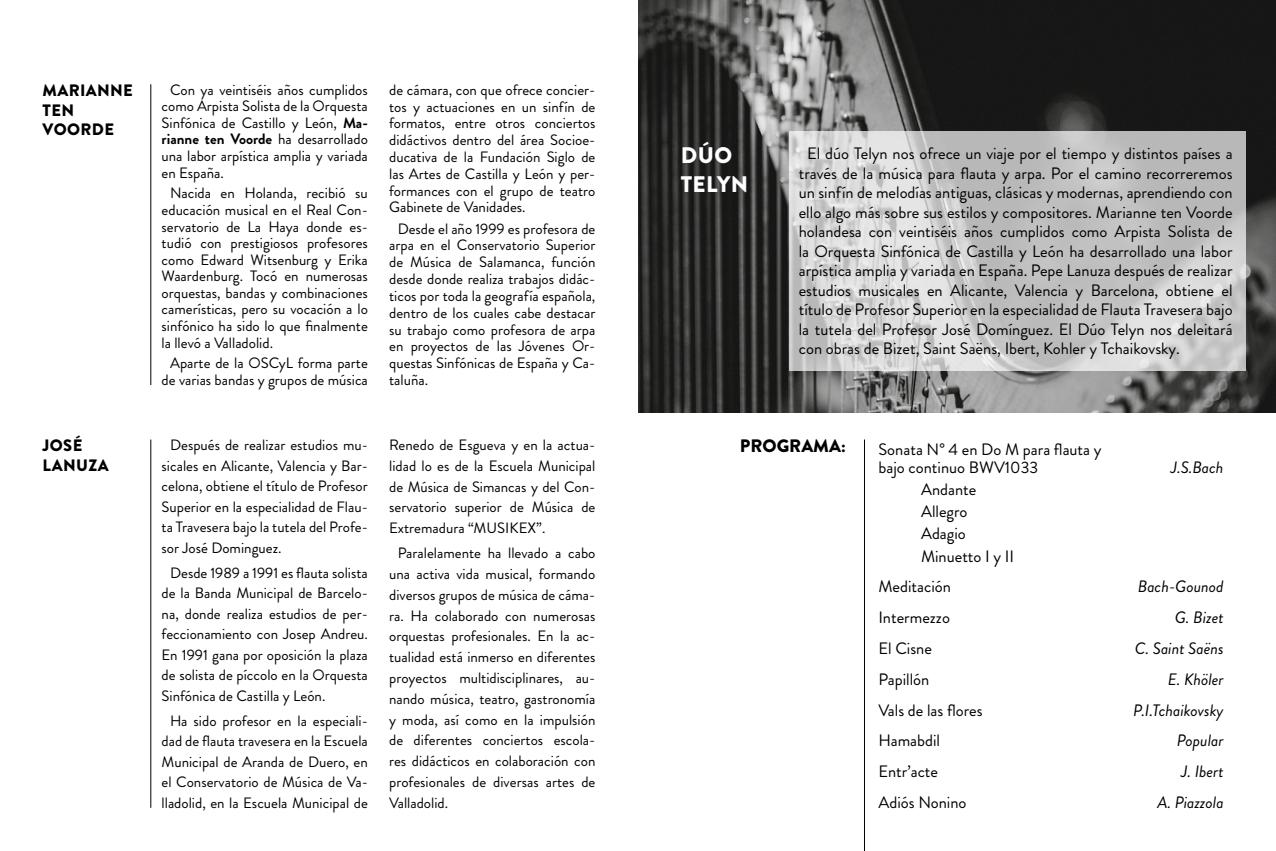
<style>
.page{position:relative;width:1276px;height:851px;background:#fff}
.page>*{position:absolute;margin:0;border:0;box-sizing:border-box;transform-origin:0 0}
.t1{font:900 22.5px/28.5px "Brandon Grotesque";letter-spacing:.02em;color:#fff}
.t2{font:900 18px "Brandon Grotesque";color:#000}
.t3{font:16.5px/19.5px "Brandon Grotesque";color:#000}
.t4{font:italic 16.5px "Brandon Grotesque";color:#000}
.t5{font:900 16.5px/19.8px "Brandon Grotesque";letter-spacing:.02em;color:#000}
.t6{font:15px/16.8px "Brandon Grotesque";color:#000;text-align:justify}
.s1{font-weight:700}
</style>
<div class="page">
<img style="left:638px;top:0;width:638px;height:413px">
<svg style="left:789px;top:131px;width:456px;height:240px"></svg>
<hr style="left:864px;top:439px;width:1px;height:411px;background:#000">
<hr style="left:151px;top:439px;width:1px;height:368px;background:#000">
<hr style="left:151px;top:84px;width:1px;height:301px;background:#000">
<p class="t5" style="left:43px;top:80px;width:92px">MARIANNE<br>TEN<br>VOORDE</p>
<p class="t6" style="left:162px;top:82px;width:208px;text-indent:9px">Con ya veintiséis años cumplidos como Arpista Solista de la Orquesta Sinfónica de Castillo y León, <span class="s1">Ma&shy;rianne ten Voorde</span> ha desarrollado una labor arpística amplia y variada en España.</p>
<p class="t6" style="left:162px;top:185px;width:208px;text-indent:9px">Nacida en Holanda, recibió su educación musical en el Real Con&shy;servatorio de La Haya donde es&shy;tudió con prestigiosos profesores como Edward Witsenburg y Erika Waardenburg. Tocó en numerosas orquestas, bandas y combinaciones camerísticas, pero su vocación a lo sinfónico ha sido lo que finalmente la llevó a Valladolid.</p>
<p class="t6" style="left:162px;top:355px;width:208px;text-align:center">Aparte de la OSCyL forma parte de varias bandas y grupos de música</p>
<p class="t6" style="left:389px;top:81px;width:208px">de cámara, con que ofrece concier&shy;tos y actuaciones en un sinfín de formatos, entre otros conciertos didáctivos dentro del área Socioe&shy;ducativa de la Fundación Siglo de las Artes de Castilla y León y per&shy;formances con el grupo de teatro Gabinete de Vanidades.</p>
<p class="t6" style="left:389px;top:220px;width:208px;text-indent:9px">Desde el año 1999 es profesora de arpa en el Conservatorio Superior de Música de Salamanca, función desde donde realiza trabajos didác&shy;ticos por toda la geografía española, dentro de los cuales cabe destacar su trabajo como profesora de arpa en proyectos de las Jóvenes Or&shy;questas Sinfónicas de España y Ca&shy;taluña.</p>
<h1 class="t1" style="left:680px;top:141px;width:69px">DÚO<br>TELYN</h1>
<p class="t3" style="left:799px;top:144px;width:435px;text-align:justify;text-indent:8px">El dúo Telyn nos ofrece un viaje por el tiempo y distintos países a través de la música para flauta y arpa. Por el camino recorreremos un sinfín de melodías antiguas, clásicas y modernas, aprendiendo con ello algo más sobre sus estilos y compositores. Marianne ten Voorde holandesa con veintiséis años cumplidos como Arpista Solista de la Orquesta Sinfónica de Castilla y León ha desarrollado una labor arpística amplia y variada en España. Pepe Lanuza después de realizar estudios musicales en Alicante, Valencia y Barcelona, obtiene el título de Profesor Superior en la especialidad de Flauta Travesera bajo la tutela del Profesor José Domínguez. El Dúo Telyn nos deleitará con obras de Bizet, Saint Saëns, Ibert, Kohler y Tchaikovsky.</p>
<p class="t5" style="left:43px;top:435px;width:68px">JOSÉ<br>LANUZA</p>
<p class="t2" style="left:740px;top:433px;width:107px">PROGRAMA:</p>
<p class="t6" style="left:162px;top:435px;width:208px;line-height:20.5px;text-indent:9px">Después de realizar estudios mu&shy;sicales en Alicante, Valencia y Bar&shy;celona, obtiene el título de Profesor Superior en la especialidad de Flau&shy;ta Travesera bajo la tutela del Profe&shy;sor José Dominguez.</p>
<p class="t6" style="left:162px;top:562px;width:208px;line-height:20.5px;text-indent:9px">Desde 1989 a 1991 es flauta solista de la Banda Municipal de Barcelo&shy;na, donde realiza estudios de per&shy;feccionamiento con Josep Andreu.<br>En 1991 gana por oposición la plaza de solista de píccolo en la Orquesta Sinfónica de Castilla y León.</p>
<p class="t6" style="left:162px;top:710px;width:208px;line-height:20.5px;text-align:center">Ha sido profesor en la especiali&shy;dad de flauta travesera en la Escuela Municipal de Aranda de Duero, en el Conservatorio de Música de Va&shy;lladolid, en la Escuela Municipal de</p>
<p class="t6" style="left:389px;top:435px;width:208px;line-height:20.7px">Renedo de Esgueva y en la actua&shy;lidad lo es de la Escuela Municipal de Música de Simancas y del Con&shy;servatorio superior de Música de Extremadura “MUSIKEX”.</p>
<p class="t6" style="left:389px;top:543px;width:208px;line-height:20.9px;text-indent:9px">Paralelamente ha llevado a cabo una activa vida musical, formando diversos grupos de música de cáma&shy;ra. Ha colaborado con numerosas orquestas profesionales. En la ac&shy;tualidad está inmerso en diferentes proyectos multidisciplinares, au&shy;nando música, teatro, gastronomía y moda, así como en la impulsión de diferentes conciertos escola&shy;res didácticos en colaboración con profesionales de diversas artes de Valladolid.</p>
<p class="t3" style="left:878px;top:440px;width:224px;line-height:18px">Sonata N° 4 en Do M para flauta y bajo continuo BWV1033</p>
<p class="t4" style="left:1170px;top:455px;width:54px">J.S.Bach</p>
<p class="t3" style="left:921px;top:478px;width:95px;line-height:22.2px">Andante<br>Allegro<br>Adagio<br>Minuetto I y II</p>
<p class="t3" style="left:878px;top:577px;width:74px">Meditación</p>
<p class="t4" style="left:1138px;top:575px;width:87px">Bach-Gounod</p>
<p class="t3" style="left:878px;top:608px;width:73px">Intermezzo</p>
<p class="t4" style="left:1174px;top:606px;width:50px">G. Bizet</p>
<p class="t3" style="left:878px;top:638px;width:55px">El Cisne</p>
<p class="t4" style="left:1134px;top:637px;width:90px">C. Saint Saëns</p>
<p class="t3" style="left:878px;top:669px;width:52px">Papillón</p>
<p class="t4" style="left:1167px;top:667px;width:57px">E. Khöler</p>
<p class="t3" style="left:878px;top:700px;width:106px">Vals de las flores</p>
<p class="t4" style="left:1133px;top:698px;width:92px">P.I.Tchaikovsky</p>
<p class="t3" style="left:878px;top:731px;width:63px">Hamabdil</p>
<p class="t4" style="left:1176px;top:729px;width:48px">Popular</p>
<p class="t3" style="left:878px;top:761px;width:61px">Entr’acte</p>
<p class="t4" style="left:1181px;top:760px;width:44px">J. Ibert</p>
<p class="t3" style="left:878px;top:792px;width:90px">Adiós Nonino</p>
<p class="t4" style="left:1157px;top:790px;width:68px">A. Piazzola</p>
</div>
